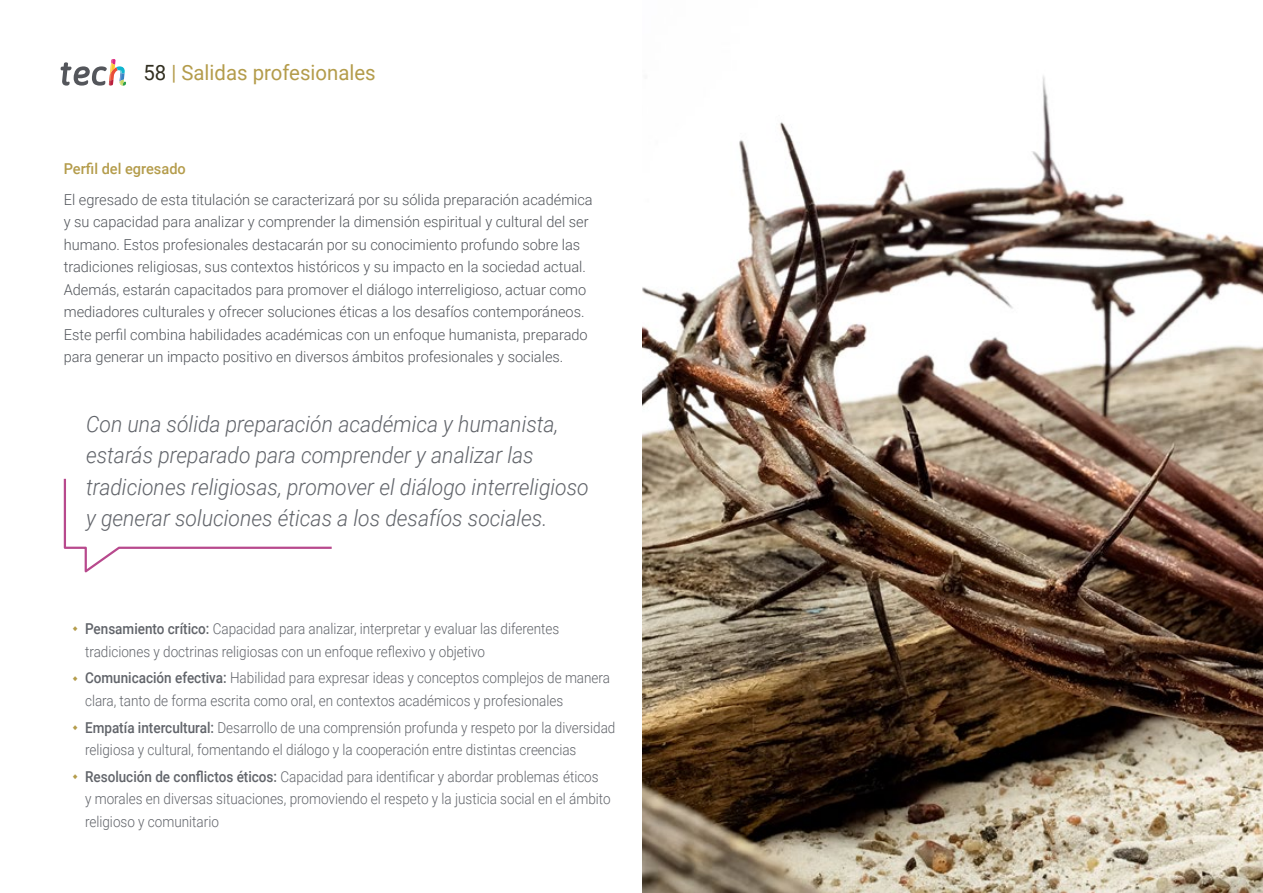
<style>
.page{position:relative;width:1263px;height:893px;background:#fff}
.page>*{position:absolute;margin:0;border:0;box-sizing:border-box;transform-origin:0 0}
.t1{font:italic 300 22.5px/31.5px "Roboto";color:#61646a;scale:.94 1}
.t2{font:21px "Roboto";color:#b49c4b}
.t3{font:300 15px/22.5px "Roboto";color:#61646a;scale:.9 1}
.t4{font:300 15px/22.5px "Roboto";color:#52555b}
.t5{font:500 15px "Roboto";color:#b49c4b}
.s1{color:#312e20}
.s2{font-weight:500}
</style>
<div class="page">
<img style="left:642px;top:76px;width:621px;height:817px">
<svg style="left:61px;top:59px;width:65px;height:27px"></svg>
<svg style="left:63px;top:478px;width:269px;height:95px"></svg>
<h2 class="t2" style="left:144px;top:57px;width:234px"><span class="s1">58</span> | Salidas profesionales</h2>
<p class="t5" style="left:64px;top:158px;width:124px">Perfil del egresado</p>
<p class="t4" style="left:64px;top:187px;width:530px">El egresado de esta titulación se caracterizará por su sólida preparación académica y su capacidad para analizar y comprender la dimensión espiritual y cultural del ser humano. Estos profesionales destacarán por su conocimiento profundo sobre las tradiciones religiosas, sus contextos históricos y su impacto en la sociedad actual.<br>Además, estarán capacitados para promover el diálogo interreligioso, actuar como mediadores culturales y ofrecer soluciones éticas a los desafíos contemporáneos.<br>Este perfil combina habilidades académicas con un enfoque humanista, preparado para generar un impacto positivo en diversos ámbitos profesionales y sociales.</p>
<h1 class="t1" style="left:86px;top:407px;width:536px">Con una sólida preparación académica y humanista, estarás preparado para comprender y analizar las tradiciones religiosas, promover el diálogo interreligioso y generar soluciones éticas a los desafíos sociales.</h1>
<p class="t3" style="left:85px;top:617px;width:528px"><span class="s2">Pensamiento crítico:</span> Capacidad para analizar, interpretar y evaluar las diferentes tradiciones y doctrinas religiosas con un enfoque reflexivo y objetivo</p>
<p class="t3" style="left:85px;top:666px;width:585px"><span class="s2">Comunicación efectiva:</span> Habilidad para expresar ideas y conceptos complejos de manera clara, tanto de forma escrita como oral, en contextos académicos y profesionales</p>
<p class="t3" style="left:85px;top:715px;width:591px"><span class="s2">Empatía intercultural:</span> Desarrollo de una comprensión profunda y respeto por la diversidad religiosa y cultural, fomentando el diálogo y la cooperación entre distintas creencias</p>
<p class="t3" style="left:85px;top:765px;width:585px"><span class="s2">Resolución de conflictos éticos:</span> Capacidad para identificar y abordar problemas éticos<br>y morales en diversas situaciones, promoviendo el respeto y la justicia social en el ámbito religioso y comunitario</p>
</div>
